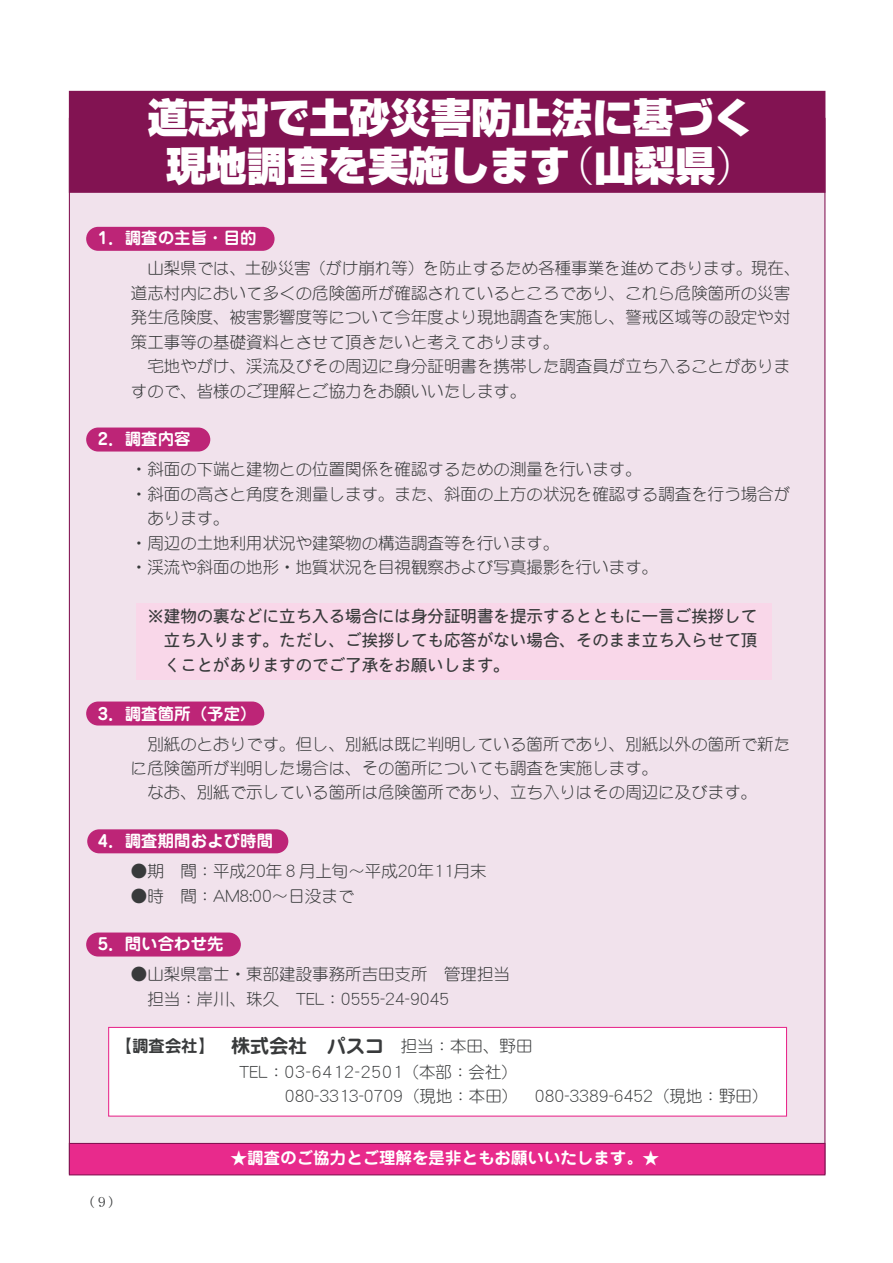
<style>
.page{position:relative;width:893px;height:1263px;background:#fff}
.page>*{position:absolute;margin:0;border:0;box-sizing:border-box;transform-origin:0 0}
.t1{font:900 40.35px/48px "Shin Go";color:#fff;text-align:center}
.t2{font:700 19.2px "Jun 501";color:#383a3b}
.t3{font:300 16.5px/24.5px "DFP Maru Gothic CID";color:#383a3b}
.t4{font:16.5px/24.5px "DFPHS Maru Gothic CID W4";color:#383a3b;text-align:justify}
.t5{font:700 16.5px "Jun 501";color:#fff}
.t6{font:13.8px "DFPHS Mincho CID W3";color:#383a3b}
.s1{font-weight:300}
.s2{font-size:16.5px}
.s3{font-family:"DFP Maru Gothic CID";font-weight:300;font-size:16.5px}
</style>
<div class="page">
<div style="left:69px;top:118px;width:755px;height:1056px;background:#f1e2ec"></div>
<div style="left:69px;top:1143px;width:755px;height:32px;background:#e82a8c"></div>
<div style="left:69px;top:1143px;width:756px;height:32px;border:1px solid #821352"></div>
<div style="left:69px;top:91px;width:755px;height:101px;background:#821352"></div>
<div style="left:69px;top:91px;width:756px;height:102px;border:1px solid #821352"></div>
<div style="left:87px;top:829px;width:201px;height:24px;background:#bd2577;border-radius:12px"></div>
<div style="left:86px;top:227px;width:188px;height:24px;background:#bd2577;border-radius:12px"></div>
<div style="left:86px;top:428px;width:124px;height:24px;background:#bd2577;border-radius:12px"></div>
<div style="left:86px;top:702px;width:178px;height:24px;background:#bd2577;border-radius:12px"></div>
<div style="left:86px;top:933px;width:155px;height:24px;background:#bd2577;border-radius:12px"></div>
<div style="left:109px;top:1027px;width:677px;height:89px;background:#fff"></div>
<div style="left:108px;top:1027px;width:679px;height:90px;border:1px solid #e82a8c"></div>
<div style="left:136px;top:603px;width:635px;height:76px;background:#f9d7e9"></div>
<h1 class="t1" style="left:148px;top:100px;width:609px">道志村で土砂災害防止法に基づく現地調査を実施します<span class="s1">（</span>山梨県<span class="s1">）</span></h1>
<p class="t5" style="left:98px;top:232px;width:160px">1．調査の主旨・目的</p>
<p class="t3" style="left:131px;top:258px;width:671px;text-indent:16px">山梨県では、土砂災害（がけ崩れ等）を防止するため各種事業を進めております。現在、道志村内において多くの危険箇所が確認されているところであり、これら危険箇所の災害発生危険度、被害影響度等について今年度より現地調査を実施し、警戒区域等の設定や対策工事等の基礎資料とさせて頂きたいと考えております。</p>
<p class="t3" style="left:131px;top:356px;width:661px;text-indent:16px">宅地やがけ、渓流及びその周辺に身分証明書を携帯した調査員が立ち入ることがありますので、皆様のご理解とご協力をお願いいたします。</p>
<p class="t5" style="left:98px;top:433px;width:94px">2．調査内容</p>
<p class="t3" style="left:131px;top:459px;width:512px">・斜面の下端と建物との位置関係を確認するための測量を行います。</p>
<p class="t3" style="left:131px;top:484px;width:661px">・斜面の高さと角度を測量します。また、斜面の上方の状況を確認する調査を行う場合が</p>
<p class="t3" style="left:147px;top:508px;width:84px">あります。</p>
<p class="t3" style="left:131px;top:532px;width:430px">・周辺の土地利用状況や建築物の構造調査等を行います。</p>
<p class="t3" style="left:131px;top:557px;width:529px">・渓流や斜面の地形・地質状況を目視観察および写真撮影を行います。</p>
<p class="t4" style="left:164px;top:606px;width:595px;text-indent:-16px">※建物の裏などに立ち入る場合には身分証明書を提示するとともに一言ご挨拶して立ち入ります。ただし、ご挨拶しても応答がない場合、そのまま立ち入らせて頂くことがありますのでご了承をお願いします。</p>
<p class="t5" style="left:98px;top:707px;width:160px">3．調査箇所（予定）</p>
<p class="t3" style="left:147px;top:733px;width:644px">別紙のとおりです。但し、別紙は既に判明している箇所であり、別紙以外の箇所で新た</p>
<p class="t3" style="left:131px;top:758px;width:529px">に危険箇所が判明した場合は、その箇所についても調査を実施します。</p>
<p class="t3" style="left:147px;top:782px;width:611px">なお、別紙で示している箇所は危険箇所であり、立ち入りはその周辺に及びます。</p>
<p class="t5" style="left:98px;top:835px;width:177px">4．調査期間および時間</p>
<p class="t3" style="left:131px;top:861px;width:357px">●期　間：平成20年８月上旬～平成20年11月末</p>
<p class="t3" style="left:131px;top:885px;width:225px">●時　間：AM8:00～日没まで</p>
<p class="t5" style="left:98px;top:938px;width:127px">5．問い合わせ先</p>
<p class="t3" style="left:147px;top:964px;width:364px;text-indent:-16px">●山梨県富士・東部建設事務所吉田支所　管理担当担当：岸川、珠久　TEL：0555-24-9045</p>
<p class="t2" style="left:116px;top:1039px;width:418px"><span class="s2">【調査会社】</span> 株式会社　パスコ <span class="s3">担当：本田、野田</span></p>
<p class="t3" style="left:285px;top:1062px;width:485px;text-indent:-46px">TEL：03-6412-2501（本部：会社）<br>080-3313-0709（現地：本田） 080-3389-6452（現地：野田）</p>
<p class="t6" style="left:81px;top:1197px;width:43px">（９）</p>
<p class="t5" style="left:231px;top:1152px;width:430px">★調査のご協力とご理解を是非ともお願いいたします。★</p>
</div>
